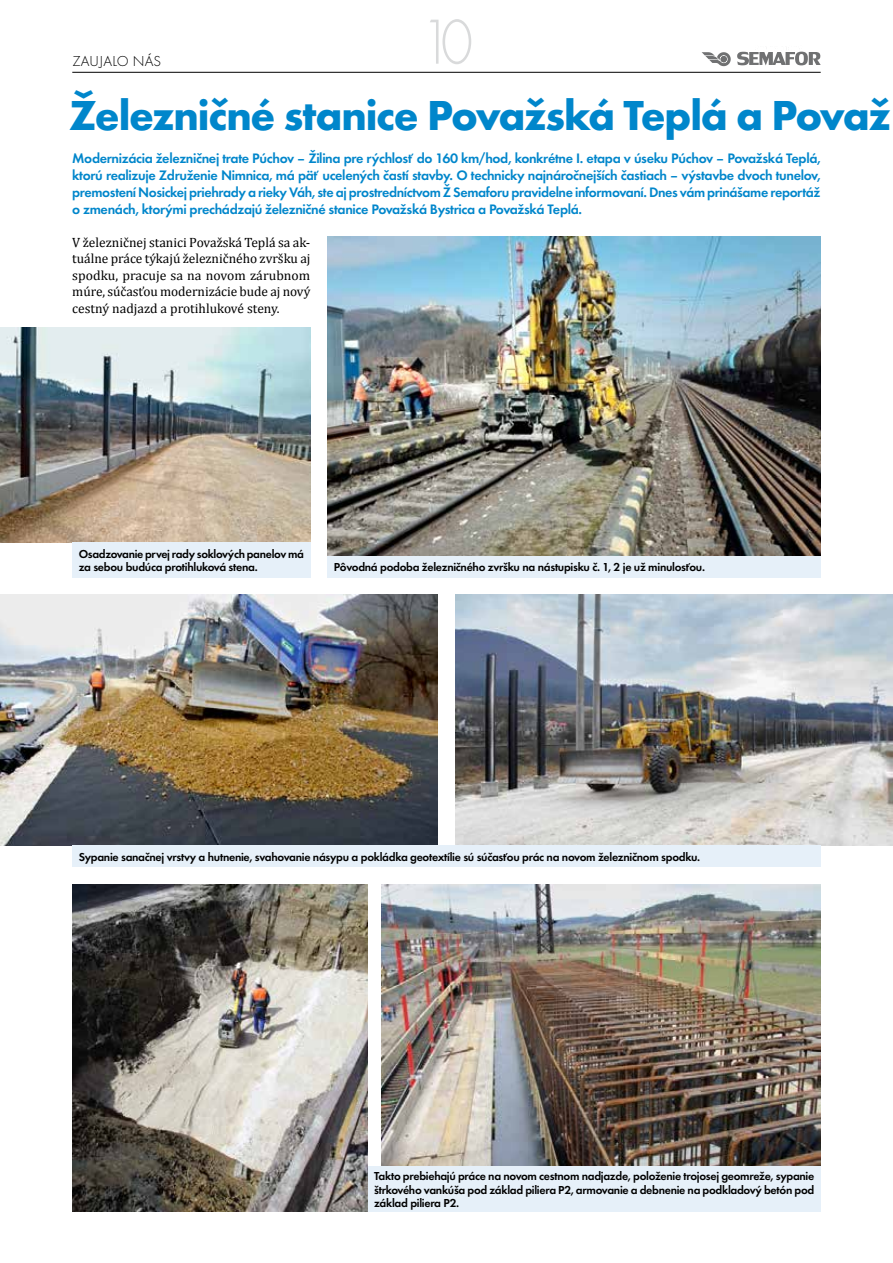
<style>
.page{position:relative;width:893px;height:1263px;background:#fff}
.page>*{position:absolute;margin:0;border:0;box-sizing:border-box;transform-origin:0 0}
.t1{font:66px "Futura TOT Ligh";color:#d9dadb;scale:.9 1}
.t2{font:700 43.5px "Futura TOT";letter-spacing:-.03em;color:#0086cb}
.t3{font:15px "Futura TOT Ligh";letter-spacing:.015em;color:#000}
.t4{font:600 14.25px/17.2px "Futura TOT";letter-spacing:-.025em;color:#0086cb;text-align:justify}
.t5{font:13.5px/16.5px "Cambria";letter-spacing:-.005em;color:#000;text-align:justify}
.t6{font:600 12px/13.5px "Futura TOT";letter-spacing:-.025em;color:#000;text-align:justify}
</style>
<div class="page">
<hr style="left:72px;top:72px;width:749px;height:1px;background:#000">
<svg style="left:737px;top:51px;width:84px;height:14px"></svg>
<svg style="left:702px;top:52px;width:29px;height:14px"></svg>
<img style="left:0;top:594px;width:438px;height:252px">
<img style="left:455px;top:594px;width:438px;height:252px">
<img style="left:327px;top:236px;width:494px;height:320px">
<img style="left:72px;top:884px;width:296px;height:328px">
<img style="left:382px;top:884px;width:439px;height:283px">
<img style="left:0;top:327px;width:310px;height:215px">
<div style="left:72px;top:846px;width:749px;height:21px;background:#e6f0f9"></div>
<div style="left:368px;top:1167px;width:453px;height:45px;background:#e6f0f9"></div>
<div style="left:72px;top:542px;width:238px;height:35px;background:#e6f0f9"></div>
<div style="left:327px;top:556px;width:494px;height:21px;background:#e6f0f9"></div>
<h1 class="t1" style="left:420px;top:4px;width:61px">10</h1>
<h2 class="t2" style="left:69px;top:88px;width:823px">Železničné stanice Považská Teplá a Považ</h2>
<p class="t4" style="left:72px;top:149px;width:750px">Modernizácia železničnej trate Púchov – Žilina pre rýchlosť do 160 km/hod, konkrétne I. etapa v úseku Púchov – Považská Teplá, ktorú realizuje Združenie Nimnica, má päť ucelených častí stavby. O technicky najnáročnejších častiach – výstavbe dvoch tunelov, premostení Nosickej priehrady a rieky Váh, ste aj prostredníctvom Ž Semaforu pravidelne informovaní. Dnes vám prinášame reportáž o zmenách, ktorými prechádzajú železničné stanice Považská Bystrica a Považská Teplá.</p>
<p class="t3" style="left:72px;top:52px;width:90px">ZAUJALO NÁS</p>
<p class="t5" style="left:72px;top:234px;width:240px">V železničnej stanici Považská Teplá sa ak&shy;tuálne práce týkajú železničného zvršku aj spodku, pracuje sa na novom zárubnom múre, súčasťou modernizácie bude aj nový cestný nadjazd a protihlukové steny.</p>
<p class="t6" style="left:79px;top:547px;width:227px">Osadzovanie prvej rady soklových panelov má za sebou budúca protihluková stena.</p>
<p class="t6" style="left:334px;top:560px;width:373px">Pôvodná podoba železničného zvršku na nástupisku č. 1, 2 je už minulosťou.</p>
<p class="t6" style="left:79px;top:850px;width:623px">Sypanie sanačnej vrstvy a hutnenie, svahovanie násypu a pokládka geotextílie sú súčasťou prác na novom železničnom spodku.</p>
<p class="t6" style="left:374px;top:1169px;width:442px">Takto prebiehajú práce na novom cestnom nadjazde, položenie trojosej geomreže, sypanie štrkového vankúša pod základ piliera P2, armovanie a debnenie na podkladový betón pod základ piliera P2.</p>
</div>
